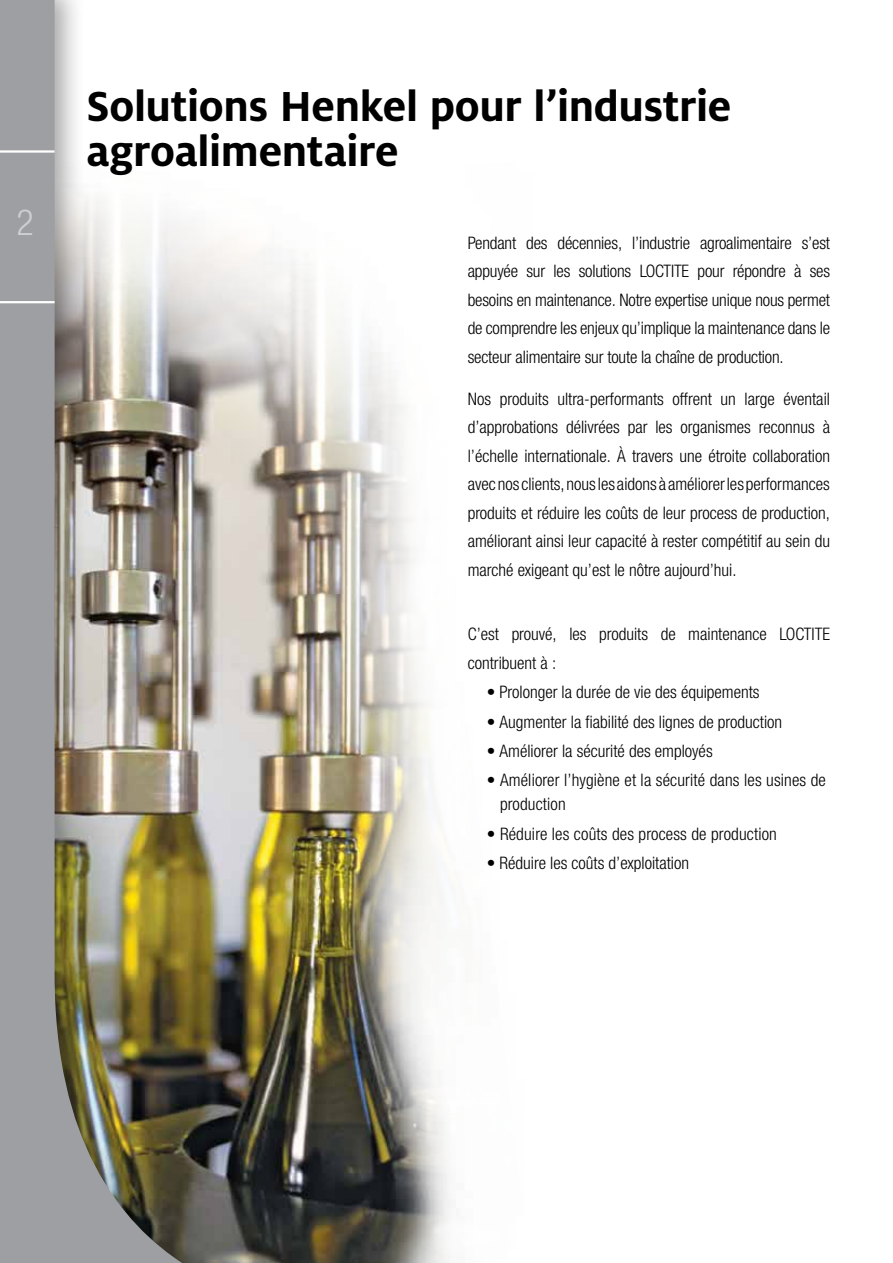
<style>
.page{position:relative;width:893px;height:1263px;background:#fff}
.page>*{position:absolute;margin:0;border:0;box-sizing:border-box;transform-origin:0 0}
.t1{font:700 46.5px/45px "Henkel Milo";letter-spacing:-.01em;color:#000}
.t2{font:300 condensed 36px "Helvetica Neue LTW1 G";color:#cdcfd0}
.t3{font:300 condensed 17.25px/28.5px "Helvetica Neue LTW1 G";color:#000;text-align:justify}
</style>
<div class="page">
<img style="left:336px;top:328px;width:116px;height:935px">
<div style="left:0;top:0;width:336px;height:1263px;background:#000;opacity:.35"></div>
<img style="left:0;top:0;width:315px;height:1263px">
<hr style="left:0;top:301px;width:55px;height:2px;background:#fff">
<hr style="left:0;top:150px;width:55px;height:3px;background:#fff">
<h2 class="t2" style="left:16px;top:201px;width:19px">2</h2>
<h1 class="t1" style="left:87px;top:84px;width:646px">Solutions Henkel pour l’industrie agroalimentaire</h1>
<p class="t3" style="left:468px;top:229px;width:364px">Pendant des décennies, l’industrie agroalimentaire s’est appuyée sur les solutions LOCTITE pour répondre à ses besoins en maintenance. Notre expertise unique nous permet de comprendre les enjeux qu’implique la maintenance dans le secteur alimentaire sur toute la chaîne de production.</p>
<p class="t3" style="left:468px;top:385px;width:364px">Nos produits ultra-performants offrent un large éventail d’approbations délivrées par les organismes reconnus à l’échelle internationale. À travers une étroite collaboration avec nos clients, nous les aidons à améliorer les performances produits et réduire les coûts de leur process de production, améliorant ainsi leur capacité à rester compétitif au sein du marché exigeant qu’est le nôtre aujourd’hui.</p>
<p class="t3" style="left:468px;top:620px;width:364px">C’est prouvé, les produits de maintenance LOCTITE contribuent à :</p>
<p class="t3" style="left:487px;top:678px;width:274px">• Prolonger la durée de vie des équipements</p>
<p class="t3" style="left:487px;top:707px;width:297px">• Augmenter la fiabilité des lignes de production</p>
<p class="t3" style="left:487px;top:737px;width:227px">• Améliorer la sécurité des employés</p>
<p class="t3" style="left:500px;top:768px;width:327px;line-height:24px;text-indent:-13px">• Améliorer l’hygiène et la sécurité dans les usines de production</p>
<p class="t3" style="left:487px;top:819px;width:292px">• Réduire les coûts des process de production</p>
<p class="t3" style="left:487px;top:849px;width:204px">• Réduire les coûts d’exploitation</p>
</div>
